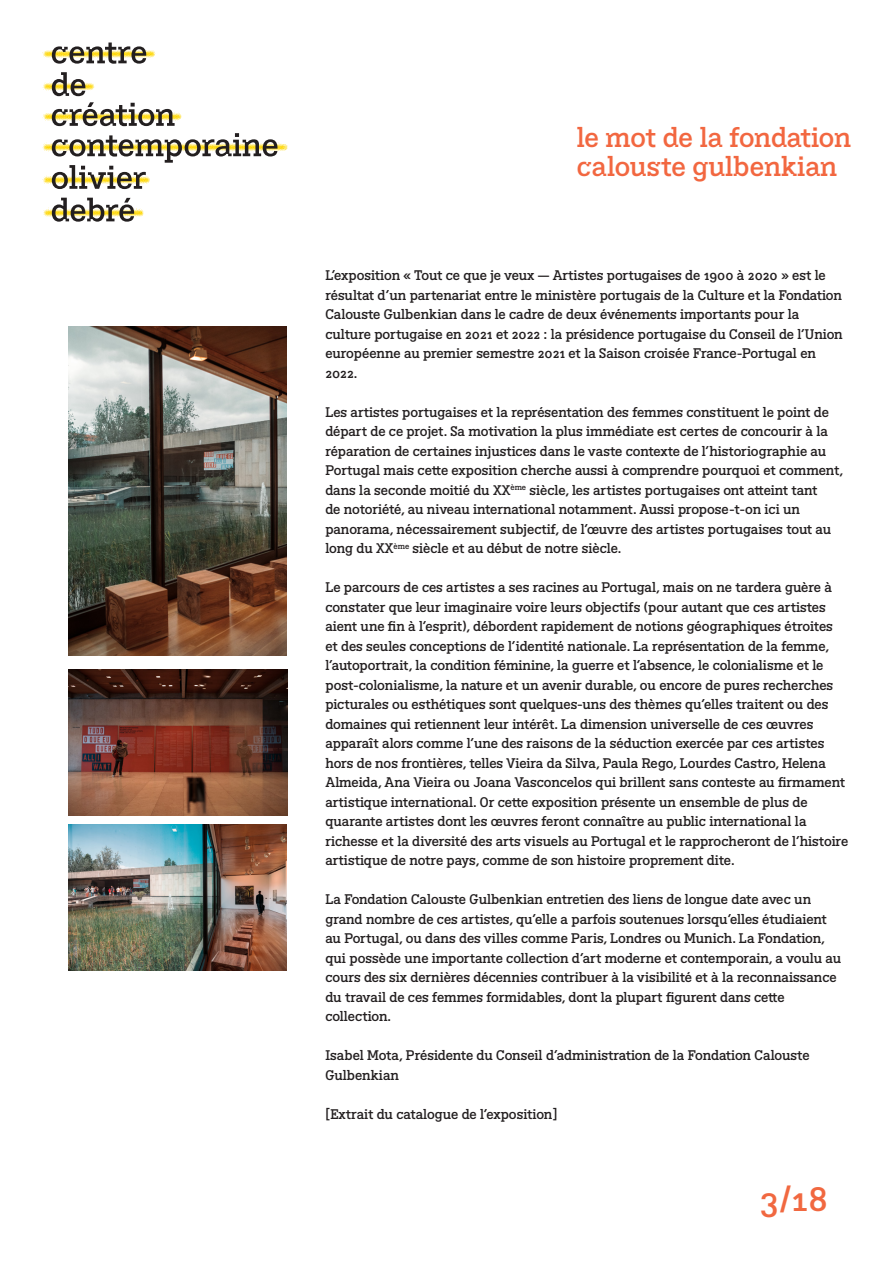
<style>
.page{position:relative;width:893px;height:1263px;background:#fff}
.page>*{position:absolute;margin:0;border:0;box-sizing:border-box;transform-origin:0 0}
.t1{font:33.3px "BVHCCCOD";color:#f16840}
.t2{font:27px/28.5px "BVHCCCOD Titrage";letter-spacing:-.01em;color:#f26740}
.t3{font:13.5px/19.5px "BVHCCCOD";letter-spacing:-.005em;color:#231f20}
</style>
<div class="page">
<img style="left:43px;top:50px;width:244px;height:167px">
<svg style="left:52px;top:43px;width:94px;height:21px"></svg>
<svg style="left:52px;top:72px;width:33px;height:24px"></svg>
<svg style="left:52px;top:102px;width:123px;height:24px"></svg>
<svg style="left:52px;top:133px;width:226px;height:56px"></svg>
<svg style="left:52px;top:198px;width:82px;height:24px"></svg>
<img style="left:68px;top:327px;width:219px;height:328px">
<img style="left:68px;top:669px;width:219px;height:146px">
<img style="left:68px;top:825px;width:219px;height:146px">
<p class="t2" style="left:577px;top:125px;width:276px">le mot de la fondation calouste gulbenkian</p>
<p class="t3" style="left:325px;top:266px;width:519px">L’exposition « Tout ce que je veux — Artistes portugaises de 1900 à 2020 » est le résultat d’un partenariat entre le ministère portugais de la Culture et la Fondation Calouste Gulbenkian dans le cadre de deux événements importants pour la culture portugaise en 2021 et 2022 : la présidence portugaise du Conseil de l’Union européenne au premier semestre 2021 et la Saison croisée France-Portugal en 2022.</p>
<p class="t3" style="left:325px;top:403px;width:519px">Les artistes portugaises et la représentation des femmes constituent le point de départ de ce projet. Sa motivation la plus immédiate est certes de concourir à la réparation de certaines injustices dans le vaste contexte de l’historiographie au Portugal mais cette exposition cherche aussi à comprendre pourquoi et comment, dans la seconde moitié du XX<sup>ème</sup> siècle, les artistes portugaises ont atteint tant<br>de notoriété, au niveau international notamment. Aussi propose-t-on ici un panorama, nécessairement subjectif, de l’œuvre des artistes portugaises tout au long du XX<sup>ème</sup> siècle et au début de notre siècle.</p>
<p class="t3" style="left:325px;top:578px;width:524px">Le parcours de ces artistes a ses racines au Portugal, mais on ne tardera guère à constater que leur imaginaire voire leurs objectifs (pour autant que ces artistes aient une fin à l’esprit), débordent rapidement de notions géographiques étroites et des seules conceptions de l’identité nationale. La représentation de la femme, l’autoportrait, la condition féminine, la guerre et l’absence, le colonialisme et le post-colonialisme, la nature et un avenir durable, ou encore de pures recherches picturales ou esthétiques sont quelques-uns des thèmes qu’elles traitent ou des domaines qui retiennent leur intérêt. La dimension universelle de ces œuvres apparaît alors comme l’une des raisons de la séduction exercée par ces artistes hors de nos frontières, telles Vieira da Silva, Paula Rego, Lourdes Castro, Helena Almeida, Ana Vieira ou Joana Vasconcelos qui brillent sans conteste au firmament artistique international. Or cette exposition présente un ensemble de plus de quarante artistes dont les œuvres feront connaître au public international la richesse et la diversité des arts visuels au Portugal et le rapprocheront de l’histoire artistique de notre pays, comme de son histoire proprement dite.</p>
<p class="t3" style="left:325px;top:890px;width:517px">La Fondation Calouste Gulbenkian entretien des liens de longue date avec un grand nombre de ces artistes, qu’elle a parfois soutenues lorsqu’elles étudiaient au Portugal, ou dans des villes comme Paris, Londres ou Munich. La Fondation, qui possède une importante collection d’art moderne et contemporain, a voulu au cours des six dernières décennies contribuer à la visibilité et à la reconnaissance du travail de ces femmes formidables, dont la plupart figurent dans cette collection.</p>
<p class="t3" style="left:325px;top:1046px;width:486px">Isabel Mota, Présidente du Conseil d’administration de la Fondation Calouste<br>Gulbenkian</p>
<p class="t3" style="left:325px;top:1105px;width:234px">[Extrait du catalogue de l’exposition]</p>
<h1 class="t1" style="left:759px;top:1177px;width:71px">3/18</h1>
</div>
